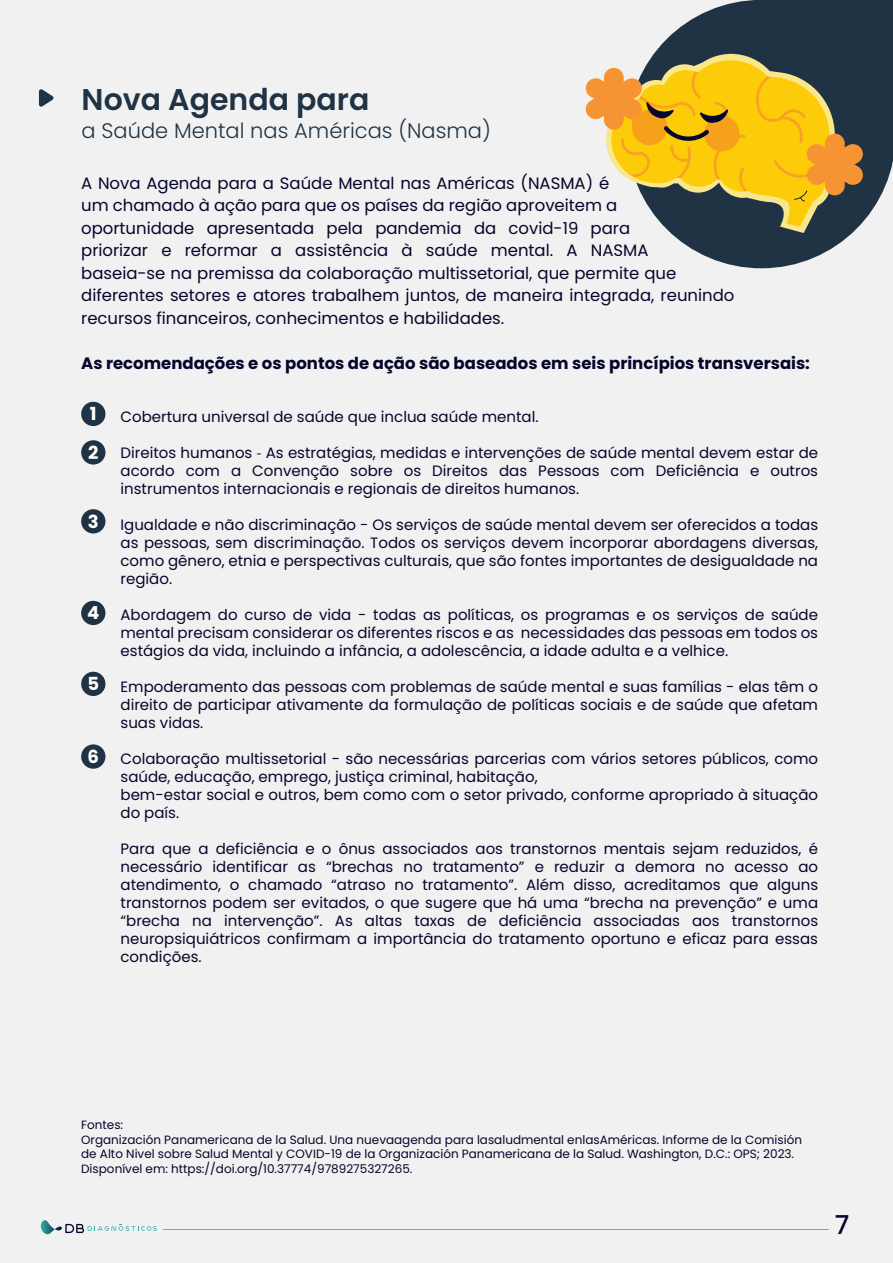
<style>
.page{position:relative;width:893px;height:1263px;background:#fff}
.page>*{position:absolute;margin:0;border:0;box-sizing:border-box;transform-origin:0 0}
.t1{font:600 30px "Poppins";color:#1f3344}
.t2{font:500 25.95px "Poppins";color:#05062b}
.t3{font:300 21px "Poppins";color:#1f3344}
.t4{font:700 18px/38.5px "Poppins";color:#fff}
.t5{font:16.5px/22.5px "Poppins";color:#05062b}
.t6{font:700 16.5px "Poppins";color:#05062b}
.t7{font:15px/18px "Poppins";color:#05062b;text-align:justify}
.t8{font:12px/14.4px "Poppins";color:#05062b}
.s1{font-family:"Myriad Pro"}
</style>
<div class="page">
<div style="left:0;top:0;width:893px;height:1262px;background:#f1f1f1"></div>
<svg style="left:41px;top:1220px;width:116px;height:14px"></svg>
<svg style="left:163px;top:1229px;width:666px;height:1px"></svg>
<svg style="left:39px;top:89px;width:15px;height:18px"></svg>
<svg style="left:653px;top:0;width:240px;height:268px;fill:#1f3344"></svg>
<div style="left:81px;top:402px;width:24px;height:24px;background:#1f3344;border-radius:50%"></div>
<div style="left:81px;top:440px;width:24px;height:24px;background:#1f3344;border-radius:50%"></div>
<div style="left:81px;top:509px;width:24px;height:24px;background:#1f3344;border-radius:50%"></div>
<div style="left:81px;top:601px;width:24px;height:24px;background:#1f3344;border-radius:50%"></div>
<div style="left:81px;top:672px;width:24px;height:24px;background:#1f3344;border-radius:50%"></div>
<div style="left:81px;top:744px;width:24px;height:25px;background:#1f3344;border-radius:50%"></div>
<svg style="left:585px;top:54px;width:279px;height:179px;background:#bca045"></svg>
<h1 class="t1" style="left:82px;top:82px;width:289px">Nova Agenda para</h1>
<h3 class="t3" style="left:82px;top:118px;width:411px">a Saúde Mental nas Américas (Nasma)</h3>
<p class="t5" style="left:81px;top:172px;width:655px">A Nova Agenda para a Saúde Mental nas Américas (NASMA) é<br>um chamado à ação para que os países da região aproveitem a oportunidade apresentada pela pandemia da covid-19 para<br>priorizar e reformar a assistência à saúde mental. A NASMA baseia-se na premissa da colaboração multissetorial, que permite que diferentes setores e atores trabalhem juntos, de maneira integrada, reunindo recursos financeiros, conhecimentos e habilidades.</p>
<p class="t6" style="left:81px;top:353px;width:730px">As recomendações e os pontos de ação são baseados em seis princípios transversais:</p>
<p class="t4" style="left:88px;top:395px;width:12px">1<br>2</p>
<p class="t4" style="left:88px;top:502px;width:12px">3</p>
<p class="t4" style="left:87px;top:594px;width:14px">4</p>
<p class="t4" style="left:87px;top:665px;width:13px">5</p>
<p class="t4" style="left:88px;top:737px;width:13px">6</p>
<p class="t7" style="left:121px;top:407px;width:420px">Cobertura universal de saúde que inclua saúde mental.</p>
<p class="t7" style="left:121px;top:443px;width:699px">Direitos humanos <span class="s1">-</span> As estratégias, medidas e intervenções de saúde mental devem estar de acordo com a Convenção sobre os Direitos das Pessoas com Deficiência e outros instrumentos internacionais e regionais de direitos humanos.</p>
<p class="t7" style="left:121px;top:515px;width:699px">Igualdade e não discriminação - Os serviços de saúde mental devem ser oferecidos a todas as pessoas, sem discriminação. Todos os serviços devem incorporar abordagens diversas, como gênero, etnia e perspectivas culturais, que são fontes importantes de desigualdade na região.</p>
<p class="t7" style="left:121px;top:605px;width:699px">Abordagem do curso de vida - todas as políticas, os programas e os serviços de saúde mental precisam considerar os diferentes riscos e as necessidades das pessoas em todos os estágios da vida, incluindo a infância, a adolescência, a idade adulta e a velhice.</p>
<p class="t7" style="left:121px;top:677px;width:699px">Empoderamento das pessoas com problemas de saúde mental e suas famílias - elas têm o direito de participar ativamente da formulação de políticas sociais e de saúde que afetam suas vidas.</p>
<p class="t7" style="left:121px;top:749px;width:699px;text-align:left">Colaboração multissetorial - são necessárias parcerias com vários setores públicos, como saúde, educação, emprego, justiça criminal, habitação,<br>bem-estar social e outros, bem como com o setor privado, conforme apropriado à situação do país.</p>
<p class="t7" style="left:121px;top:839px;width:699px">Para que a deficiência e o ônus associados aos transtornos mentais sejam reduzidos, é necessário identificar as “brechas no tratamento” e reduzir a demora no acesso ao atendimento, o chamado “atraso no tratamento”. Além disso, acreditamos que alguns transtornos podem ser evitados, o que sugere que há uma “brecha na prevenção” e uma “brecha na intervenção”. As altas taxas de deficiência associadas aos transtornos neuropsiquiátricos confirmam a importância do tratamento oportuno e eficaz para essas condições.</p>
<p class="t8" style="left:81px;top:1118px;width:722px">Fontes:<br>Organización Panamericana de la Salud. Una nuevaagenda para lasaludmental enlasAméricas. Informe de la Comisión de Alto Nivel sobre Salud Mental y COVID-19 de la Organización Panamericana de la Salud. Washington, D.C.: OPS; 2023.<br>Disponível em: https://doi.org/10.37774/9789275327265.</p>
<h2 class="t2" style="left:835px;top:1210px;width:16px">7</h2>
</div>
